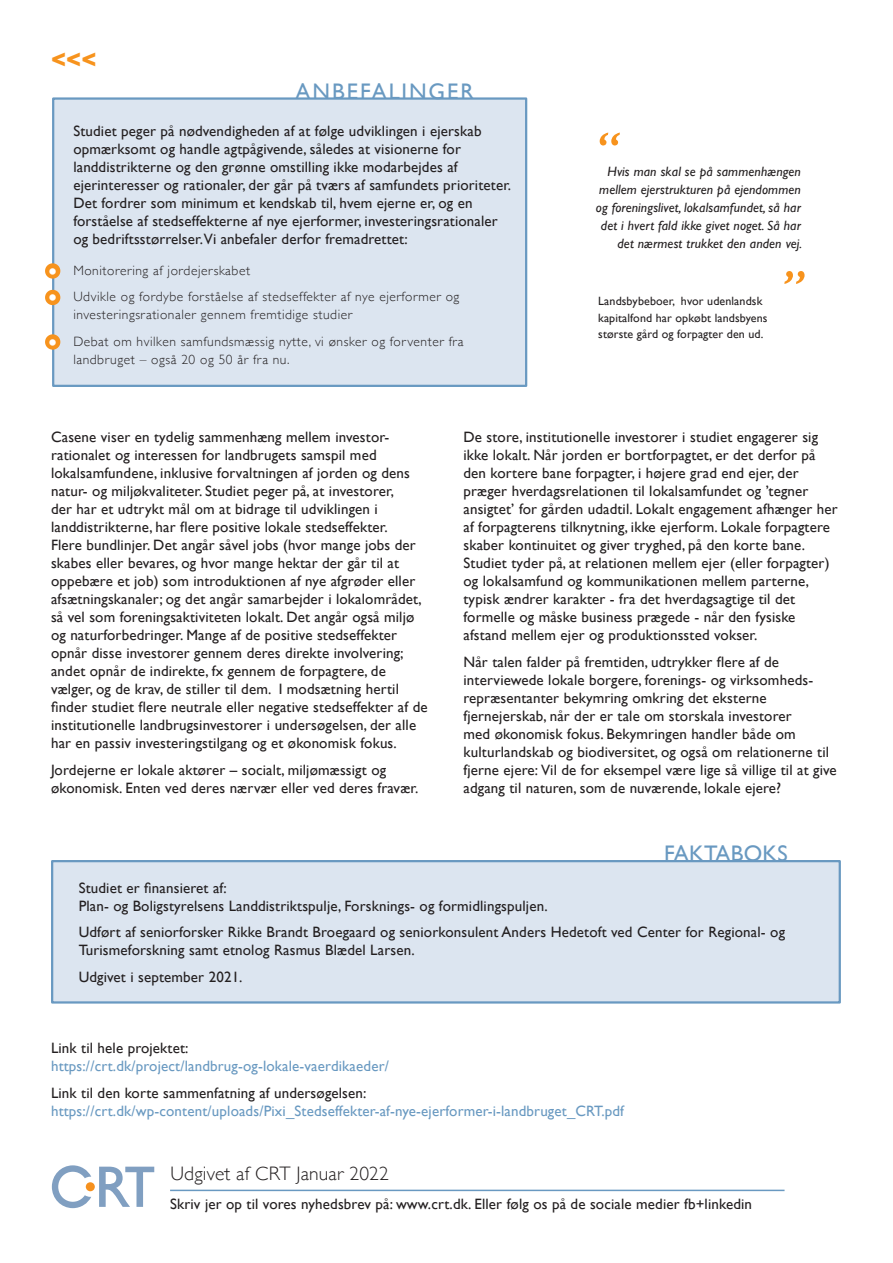
<style>
.page{position:relative;width:893px;height:1263px;background:#fff}
.page>*{position:absolute;margin:0;border:0;box-sizing:border-box;transform-origin:0 0}
.quote{font:italic 54px "Gill Sans";color:#f7931d}
.HEAD{font:22.5px "Gill Sans";letter-spacing:.08em;color:#6999c1}
.HEAD-2{font:22.5px "Gill Sans";letter-spacing:.01em;color:#6999c1}
.t1{font:800 22.5px "Gill Sans";color:#f7931d}
.t2{font:300 19.5px "Gill Sans";letter-spacing:.01em;color:#231f20}
.body{font:15px/18px "Gill Sans";letter-spacing:.01em;color:#231f20}
.body-2{font:15px/18px "Gill Sans";letter-spacing:.01em;color:#6999c1}
.t3{font:300 13.5px/18px "Gill Sans";letter-spacing:.04em;color:#231f20}
.quote-2{font:italic 13.5px/18px "Gill Sans";letter-spacing:.01em;color:#231f20;text-align:right}
.quote-3{font:12px/16.5px "Gill Sans";letter-spacing:.01em;color:#231f20}
.s1{font-weight:700;font-size:19.5px;color:#fff}
.s2{color:#231f20}
</style>
<div class="page">
<svg style="left:52px;top:1165px;width:102px;height:43px"></svg>
<hr style="left:170px;top:1189px;width:614px;height:2px;background:#6999c1">
<div style="left:52px;top:97px;width:475px;height:290px;background:#dce5f0;border:2px solid #6999c1"></div>
<div style="left:51px;top:860px;width:790px;height:143px;background:#dce5f0;border:2px solid #6999c1"></div>
<svg style="left:45px;top:256px;width:16px;height:57px"></svg>
<svg style="left:45px;top:327px;width:16px;height:30px"></svg>
<h2 class="t1" style="left:51px;top:41px;width:47px">&lt;&lt;&lt;</h2>
<p class="HEAD" style="left:295px;top:78px;width:180px">ANBEFALINGER</p>
<p class="body" style="left:73px;top:122px;width:439px">Studiet peger på nødvendigheden af at følge udviklingen i ejerskab opmærksomt og handle agtpågivende, således at visionerne for landdistrikterne og den grønne omstilling ikke modarbejdes af ejerinteresser og rationaler, der går på tværs af samfundets prioriteter.<br>Det fordrer som minimum et kendskab til, hvem ejerne er, og en forståelse af stedseffekterne af nye ejerformer, investeringsrationaler og bedriftsstørrelser.Vi anbefaler derfor fremadrettet:</p>
<p class="t3" style="left:48px;top:261px;width:204px"><span class="s1">•</span> Monitorering af jordejerskabet</p>
<p class="t3" style="left:73px;top:287px;width:387px;text-indent:-26px"><span class="s1">•</span> Udvikle og fordybe forståelse af stedseffekter af nye ejerformer og investeringsrationaler gennem fremtidige studier</p>
<p class="t3" style="left:73px;top:332px;width:392px;text-indent:-26px"><span class="s1">•</span> Debat om hvilken samfundsmæssig nytte, vi ønsker og forventer fra landbruget – også 20 og 50 år fra nu.</p>
<p class="quote" style="left:596px;top:121px;width:23px">“</p>
<p class="quote-2" style="left:596px;top:163px;width:208px">Hvis man skal se på sammenhængen mellem ejerstrukturen på ejendommen og foreningslivet, lokalsamfundet, så har det i hvert fald ikke givet noget. Så har det nærmest trukket den anden vej.</p>
<p class="quote-3" style="left:598px;top:293px;width:166px">Landsbybeboer, hvor udenlandsk</p>
<p class="quote-3" style="left:598px;top:309px;width:171px">kapitalfond har opkøbt landsbyens største gård og forpagter den ud.</p>
<p class="quote" style="left:781px;top:259px;width:23px">”</p>
<p class="body" style="left:51px;top:428px;width:378px">Casene viser en tydelig sammenhæng mellem investor&shy;rationalet og interessen for landbrugets samspil med lokalsamfundene, inklusive forvaltningen af jorden og dens natur- og miljøkvaliteter. Studiet peger på, at investorer,<br>der har et udtrykt mål om at bidrage til udviklingen i landdistrikterne, har flere positive lokale stedseffekter.<br>Flere bundlinjer. Det angår såvel jobs (hvor mange jobs der skabes eller bevares, og hvor mange hektar der går til at oppebære et job) som introduktionen af nye afgrøder eller afsætningskanaler; og det angår samarbejder i lokalområdet, så vel som foreningsaktiviteten lokalt. Det angår også miljø og naturforbedringer. Mange af de positive stedseffekter opnår disse investorer gennem deres direkte involvering; andet opnår de indirekte, fx gennem de forpagtere, de vælger, og de krav, de stiller til dem. I modsætning hertil finder studiet flere neutrale eller negative stedseffekter af de institutionelle landbrugsinvestorer i undersøgelsen, der alle har en passiv investeringstilgang og et økonomisk fokus.</p>
<p class="body" style="left:51px;top:760px;width:369px">Jordejerne er lokale aktører – socialt, miljømæssigt og økonomisk. Enten ved deres nærvær eller ved deres fravær.</p>
<p class="body" style="left:463px;top:428px;width:376px">De store, institutionelle investorer i studiet engagerer sig ikke lokalt. Når jorden er bortforpagtet, er det derfor på den kortere bane forpagter, i højere grad end ejer, der præger hverdagsrelationen til lokalsamfundet og ’tegner ansigtet’ for gården udadtil. Lokalt engagement afhænger her af forpagterens tilknytning, ikke ejerform. Lokale forpagtere skaber kontinuitet og giver tryghed, på den korte bane.<br>Studiet tyder på, at relationen mellem ejer (eller forpagter) og lokalsamfund og kommunikationen mellem parterne, typisk ændrer karakter - fra det hverdagsagtige til det formelle og måske business prægede - når den fysiske afstand mellem ejer og produktionssted vokser.</p>
<p class="body" style="left:463px;top:652px;width:375px">Når talen falder på fremtiden, udtrykker flere af de interviewede lokale borgere, forenings- og virksomheds&shy;repræsentanter bekymring omkring det eksterne fjernejerskab, når der er tale om storskala investorer<br>med økonomisk fokus. Bekymringen handler både om kulturlandskab og biodiversitet, og også om relationerne til fjerne ejere: Vil de for eksempel være lige så villige til at give adgang til naturen, som de nuværende, lokale ejere?</p>
<p class="HEAD-2" style="left:664px;top:840px;width:125px">FAKTABOKS</p>
<p class="body" style="left:79px;top:878px;width:470px">Studiet er finansieret af:<br>Plan- og Boligstyrelsens Landdistriktspulje, Forsknings- og formidlingspuljen.</p>
<p class="body" style="left:79px;top:923px;width:708px">Udført af seniorforsker Rikke Brandt Broegaard og seniorkonsulent Anders Hedetoft ved Center for Regional- og<br>Turismeforskning samt etnolog Rasmus Blædel Larsen.</p>
<p class="body" style="left:79px;top:967px;width:165px">Udgivet i september 2021.</p>
<p class="body-2" style="left:51px;top:1039px;width:339px"><span class="s2">Link til hele projektet: </span>https://crt.dk/project/landbrug-og-lokale-vaerdikaeder/</p>
<p class="body-2" style="left:51px;top:1083px;width:574px"><span class="s2">Link til den korte sammenfatning af undersøgelsen: </span>https://crt.dk/wp-content/uploads/Pixi_Stedseffekter-af-nye-ejerformer-i-landbruget_CRT.pdf</p>
<h3 class="t2" style="left:171px;top:1158px;width:220px">Udgivet af CRT Januar 2022</h3>
<p class="body" style="left:170px;top:1194px;width:583px">Skriv jer op til vores nyhedsbrev på: www.crt.dk. Eller følg os på de sociale medier fb+linkedin</p>
</div>
